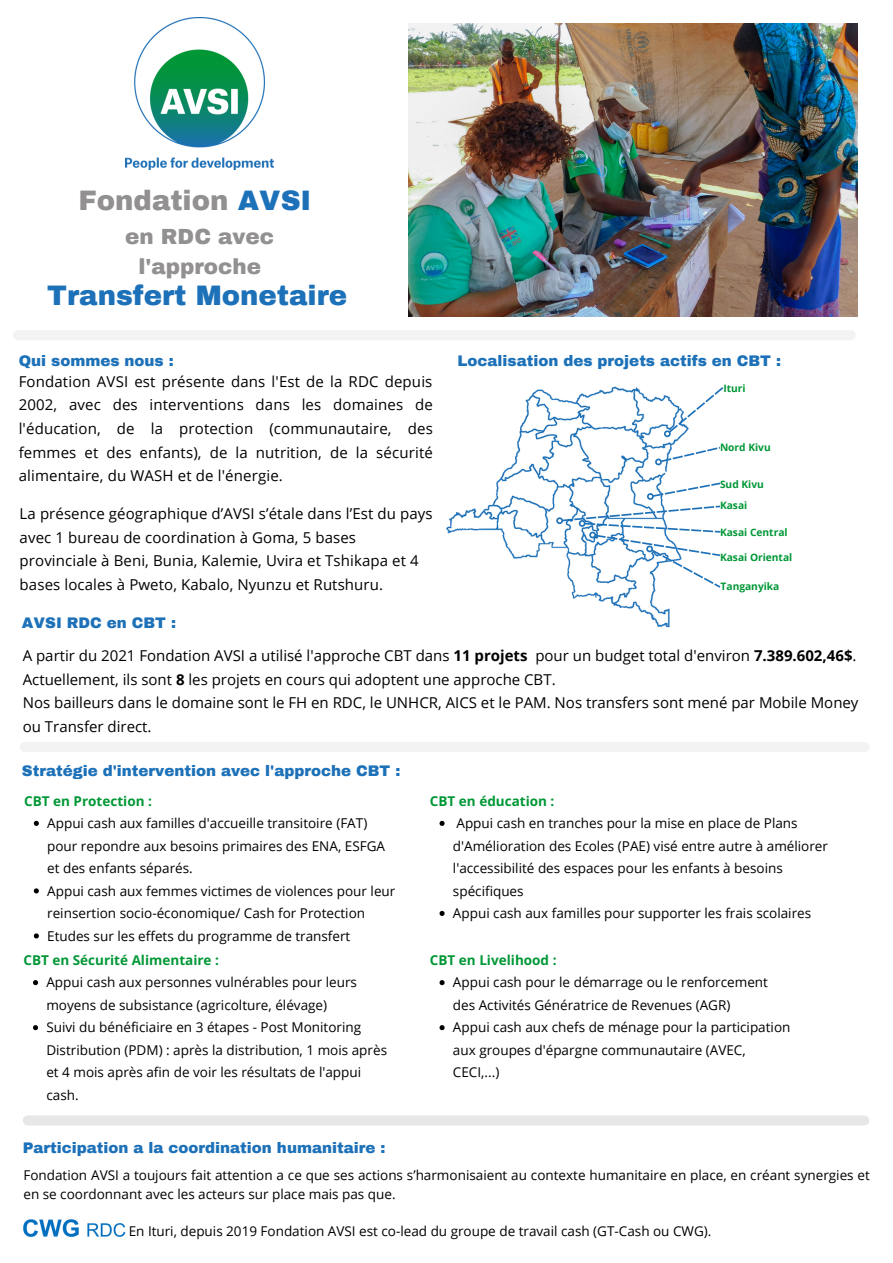
<style>
.page{position:relative;width:893px;height:1263px;background:#fff}
.page>*{position:absolute;margin:0;border:0;box-sizing:border-box;transform-origin:0 0}
.t1{font:900 27.6px "Archivo";color:#1d71b8}
.t2{font:900 27.6px "Archivo";color:#929090}
.t3{font:900 21.45px/29.8px "Archivo";color:#929090;text-align:center}
.t4{font:15px/23.6px "Open Sans";color:#000}
.t5{font:900 15px "Archivo";color:#1d71b8}
.t6{font:13.5px/22.5px "Open Sans";color:#000}
.t7{font:700 13.5px "Open Sans";color:#009736}
.t8{font:700 10.2px "Open Sans";color:#009736}
.s1{color:#1d71b8}
.s2{font-weight:700}
</style>
<div class="page">
<img style="left:126px;top:18px;width:148px;height:152px">
<div style="left:25px;top:742px;width:839px;height:10px;background:#f4f3f4"></div>
<div style="left:18px;top:330px;width:832px;height:10px;background:#f4f3f4"></div>
<div style="left:28px;top:1115px;width:836px;height:10px;background:#e7e7e7"></div>
<img style="left:446px;top:386px;width:232px;height:242px">
<svg style="left:653px;top:447px;width:67px;height:21px"></svg>
<svg style="left:661px;top:387px;width:62px;height:53px"></svg>
<img style="left:408px;top:24px;width:449px;height:292px">
<svg style="left:554px;top:483px;width:166px;height:105px"></svg>
<img style="left:23px;top:1219px;width:103px;height:18px">
<svg style="left:34px;top:821px;width:5px;height:5px"></svg>
<svg style="left:34px;top:888px;width:5px;height:5px"></svg>
<svg style="left:34px;top:933px;width:5px;height:5px"></svg>
<svg style="left:33px;top:980px;width:5px;height:5px"></svg>
<svg style="left:33px;top:1025px;width:5px;height:5px"></svg>
<svg style="left:439px;top:821px;width:5px;height:5px"></svg>
<svg style="left:439px;top:911px;width:5px;height:5px"></svg>
<svg style="left:439px;top:980px;width:5px;height:5px"></svg>
<svg style="left:439px;top:1025px;width:5px;height:5px"></svg>
<p class="t2" style="left:78px;top:186px;width:234px">Fondation <span class="s1">AVSI</span></p>
<p class="t3" style="left:125px;top:222px;width:150px">en RDC avec l'approche</p>
<p class="t1" style="left:47px;top:281px;width:302px">Transfert Monetaire</p>
<p class="t5" style="left:19px;top:352px;width:157px">Qui sommes nous :</p>
<p class="t4" style="left:19px;top:369px;width:416px;text-align:justify">Fondation AVSI est présente dans l'Est de la RDC depuis 2002, avec des interventions dans les domaines de l'éducation, de la protection (communautaire, des femmes et des enfants), de la nutrition, de la sécurité alimentaire, du WASH et de l'énergie.</p>
<p class="t4" style="left:20px;top:501px;width:414px">La présence géographique d’AVSI s’étale dans l’Est du pays avec 1 bureau de coordination à Goma, 5 bases provinciale à Beni, Bunia, Kalemie, Uvira et Tshikapa et 4 bases locales à Pweto, Kabalo, Nyunzu et Rutshuru.</p>
<p class="t5" style="left:22px;top:614px;width:156px">AVSI RDC en CBT :</p>
<p class="t5" style="left:457px;top:352px;width:325px">Localisation des projets actifs en CBT :</p>
<p class="t8" style="left:723px;top:381px;width:24px">Ituri</p>
<p class="t8" style="left:720px;top:440px;width:52px">Nord Kivu</p>
<p class="t8" style="left:720px;top:477px;width:45px">Sud Kivu</p>
<p class="t8" style="left:720px;top:498px;width:29px">Kasai</p>
<p class="t8" style="left:720px;top:525px;width:69px">Kasai Central</p>
<p class="t8" style="left:720px;top:550px;width:74px">Kasai Oriental</p>
<p class="t8" style="left:720px;top:579px;width:60px">Tanganyika</p>
<p class="t4" style="left:23px;top:643px;width:835px">A partir du 2021 Fondation AVSI a utilisé l'approche CBT dans <span class="s2">11 projets</span> pour un budget total d'environ <span class="s2">7.389.602,46$</span>.<br>Actuellement, ils sont <span class="s2">8</span> les projets en cours qui adoptent une approche CBT.</p>
<p class="t4" style="left:23px;top:690px;width:837px">Nos bailleurs dans le domaine sont le FH en RDC, le UNHCR, AICS et le PAM. Nos transfers sont mené par Mobile Money ou Transfer direct.</p>
<p class="t5" style="left:22px;top:762px;width:380px">Stratégie d'intervention avec l'approche CBT :</p>
<p class="t7" style="left:24px;top:791px;width:129px">CBT en Protection :</p>
<p class="t6" style="left:47px;top:812px;width:339px">Appui cash aux familles d'accueille transitoire (FAT) pour repondre aux besoins primaires des ENA, ESFGA et des enfants séparés.</p>
<p class="t6" style="left:47px;top:879px;width:350px">Appui cash aux femmes victimes de violences pour leur reinsertion socio-économique/ Cash for Protection</p>
<p class="t6" style="left:47px;top:924px;width:305px">Etudes sur les effets du programme de transfert</p>
<p class="t7" style="left:23px;top:950px;width:197px">CBT en Sécurité Alimentaire :</p>
<p class="t6" style="left:46px;top:971px;width:312px">Appui cash aux personnes vulnérables pour leurs moyens de subsistance (agricolture, élévage)</p>
<p class="t6" style="left:46px;top:1016px;width:342px">Suivi du bénéficiaire en 3 étapes - Post Monitoring Distribution (PDM) : après la distribution, 1 mois après et 4 mois après afin de voir les résultats de l'appui cash.</p>
<p class="t5" style="left:23px;top:1140px;width:364px">Participation a la coordination humanitaire :</p>
<p class="t7" style="left:430px;top:791px;width:126px">CBT en éducation :</p>
<p class="t6" style="left:453px;top:812px;width:377px">Appui cash en tranches pour la mise en place de Plans d'Amélioration des Ecoles (PAE) visé entre autre à améliorer l'accessibilité des espaces pour les enfants à besoins spécifiques</p>
<p class="t6" style="left:453px;top:902px;width:360px">Appui cash aux familles pour supporter les frais scolaires</p>
<p class="t7" style="left:430px;top:950px;width:128px">CBT en Livelihood :</p>
<p class="t6" style="left:453px;top:971px;width:316px">Appui cash pour le démarrage ou le renforcement des Activités Génératrice de Revenues (AGR)</p>
<p class="t6" style="left:453px;top:1016px;width:339px">Appui cash aux chefs de ménage pour la participation aux groupes d'épargne communautaire (AVEC,<br>CECI,...)</p>
<p class="t6" style="left:23px;top:1166px;width:848px;line-height:18.6px">Fondation AVSI a toujours fait attention a ce que ses actions s’harmonisaient au contexte humanitaire en place, en créant synergies et en se coordonnant avec les acteurs sur place mais pas que.</p>
<p class="t6" style="left:129px;top:1219px;width:584px">En Ituri, depuis 2019 Fondation AVSI est co-lead du groupe de travail cash (GT-Cash ou CWG).</p>
</div>
